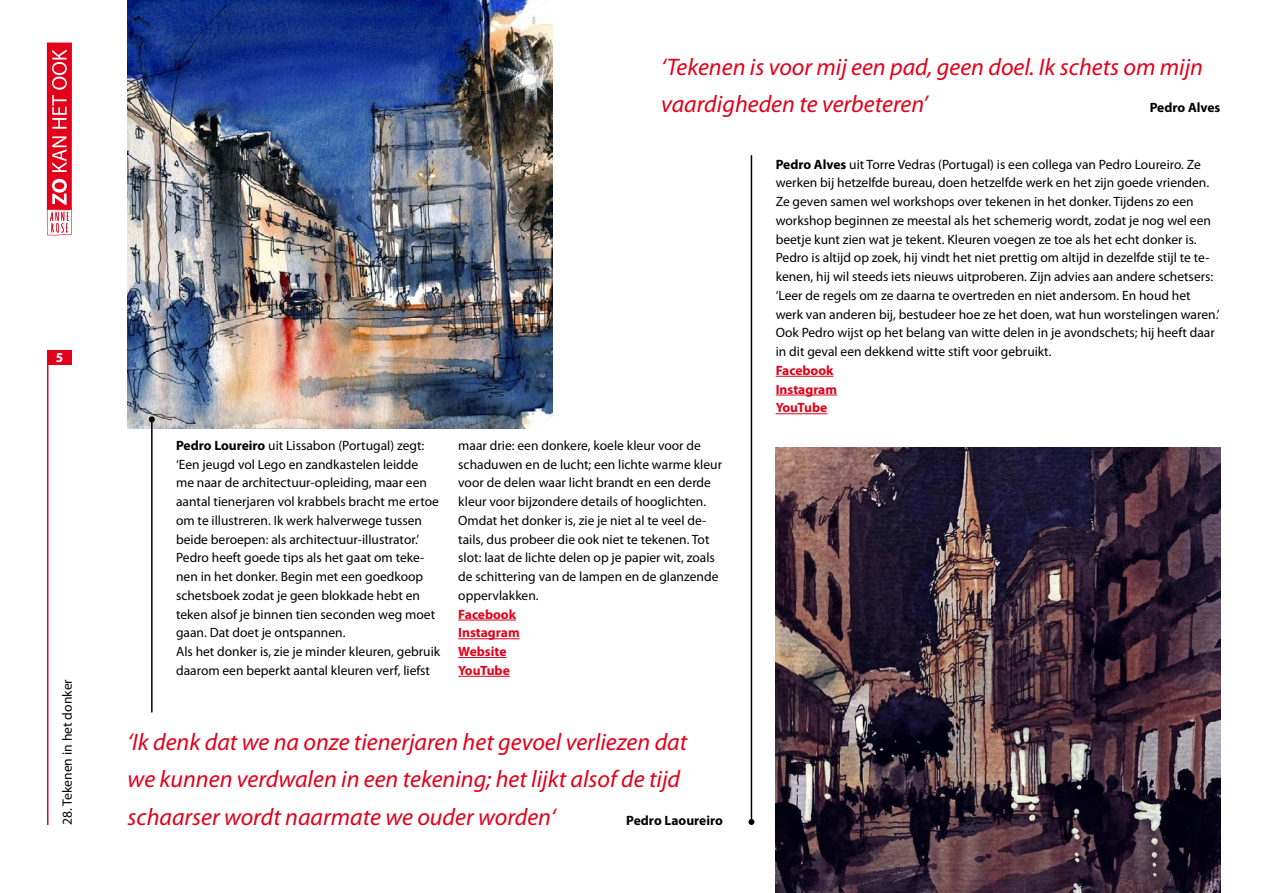
<style>
.page{position:relative;width:1263px;height:893px;background:#fff}
.page>*{position:absolute;margin:0;border:0;box-sizing:border-box;transform-origin:0 0}
.t1{font:italic 24px/37.5px "Myriad Pro";color:#e2001a}
.t2{font:13.65px "Myriad Pro";color:#000}
.t3{font:13.5px/18.8px "Myriad Pro";color:#000}
.t4{font:700 13.5px/18.8px "Myriad Pro";color:#e2001a}
.t5{font:700 13.5px "Myriad Pro";color:#000}
.t6{font:700 13.5px "Myriad Pro";color:#fff}
.s1{font-weight:700}
</style>
<div class="page">
<svg style="left:47px;top:43px;width:25px;height:193px"></svg>
<div style="left:47px;top:350px;width:25px;height:15px;background:#e2001a"></div>
<hr style="left:47px;top:352px;width:1px;height:473px;background:#e2001a">
<img style="left:128px;top:0;width:425px;height:428px">
<hr style="left:458px;top:620px;width:58px;height:1px;background:#e2001a">
<hr style="left:458px;top:638px;width:62px;height:1px;background:#e2001a">
<hr style="left:458px;top:657px;width:48px;height:1px;background:#e2001a">
<hr style="left:458px;top:676px;width:52px;height:1px;background:#e2001a">
<img style="left:776px;top:448px;width:444px;height:444px">
<hr style="left:776px;top:376px;width:57px;height:1px;background:#e2001a">
<hr style="left:776px;top:395px;width:61px;height:1px;background:#e2001a">
<hr style="left:776px;top:413px;width:51px;height:1px;background:#e2001a">
<hr style="left:151px;top:419px;width:2px;height:293px;background:#000">
<svg style="left:149px;top:416px;width:6px;height:6px"></svg>
<hr style="left:751px;top:155px;width:1px;height:667px;background:#000">
<svg style="left:748px;top:819px;width:6px;height:6px"></svg>
<p class="t6" style="left:56px;top:349px;width:9px">5</p>
<p class="t2" style="left:60px;top:825px;width:147px;rotate:-90deg">28. Tekenen in het donker</p>
<h1 class="t1" style="left:661px;top:49px;width:543px">‘Tekenen is voor mij een pad, geen doel. Ik schets om mijn vaardigheden te verbeteren’</h1>
<p class="t5" style="left:1150px;top:100px;width:72px">Pedro Alves</p>
<p class="t3" style="left:176px;top:436px;width:266px"><span class="s1">Pedro Loureiro</span> uit Lissabon (Portugal) zegt: ‘Een jeugd vol Lego en zandkastelen leidde<br>me naar de architectuur-opleiding, maar een aantal tienerjaren vol krabbels bracht me ertoe om te illustreren. Ik werk halverwege tussen beide beroepen: als architectuur-illustrator.’ Pedro heeft goede tips als het gaat om teke&shy;nen in het donker. Begin met een goedkoop schetsboek zodat je geen blokkade hebt en teken alsof je binnen tien seconden weg moet gaan. Dat doet je ontspannen.<br>Als het donker is, zie je minder kleuren, gebruik daarom een beperkt aantal kleuren verf, liefst</p>
<p class="t3" style="left:458px;top:436px;width:265px">maar drie: een donkere, koele kleur voor de schaduwen en de lucht; een lichte warme kleur voor de delen waar licht brandt en een derde kleur voor bijzondere details of hooglichten.<br>Omdat het donker is, zie je niet al te veel de&shy;tails, dus probeer die ook niet te tekenen. Tot slot: laat de lichte delen op je papier wit, zoals de schittering van de lampen en de glanzende oppervlakken.</p>
<p class="t4" style="left:458px;top:605px;width:63px">Facebook<br>Instagram<br>Website<br>YouTube</p>
<h1 class="t1" style="left:128px;top:724px;width:561px">‘Ik denk dat we na onze tienerjaren het gevoel verliezen dat we kunnen verdwalen in een tekening; het lijkt alsof de tijd schaarser wordt naarmate we ouder worden‘</h1>
<p class="t5" style="left:626px;top:813px;width:98px">Pedro Laoureiro</p>
<p class="t3" style="left:776px;top:155px;width:445px"><span class="s1">Pedro Alves</span> uit Torre Vedras (Portugal) is een collega van Pedro Loureiro. Ze werken bij hetzelfde bureau, doen hetzelfde werk en het zijn goede vrienden.<br>Ze geven samen wel workshops over tekenen in het donker. Tijdens zo een workshop beginnen ze meestal als het schemerig wordt, zodat je nog wel een beetje kunt zien wat je tekent. Kleuren voegen ze toe als het echt donker is.<br>Pedro is altijd op zoek, hij vindt het niet prettig om altijd in dezelfde stijl te te&shy;kenen, hij wil steeds iets nieuws uitproberen. Zijn advies aan andere schetsers: ‘Leer de regels om ze daarna te overtreden en niet andersom. En houd het werk van anderen bij, bestudeer hoe ze het doen, wat hun worstelingen waren.’ Ook Pedro wijst op het belang van witte delen in je avondschets; hij heeft daar in dit geval een dekkend witte stift voor gebruikt.</p>
<p class="t4" style="left:776px;top:361px;width:63px">Facebook<br>Instagram<br>YouTube</p>
</div>
